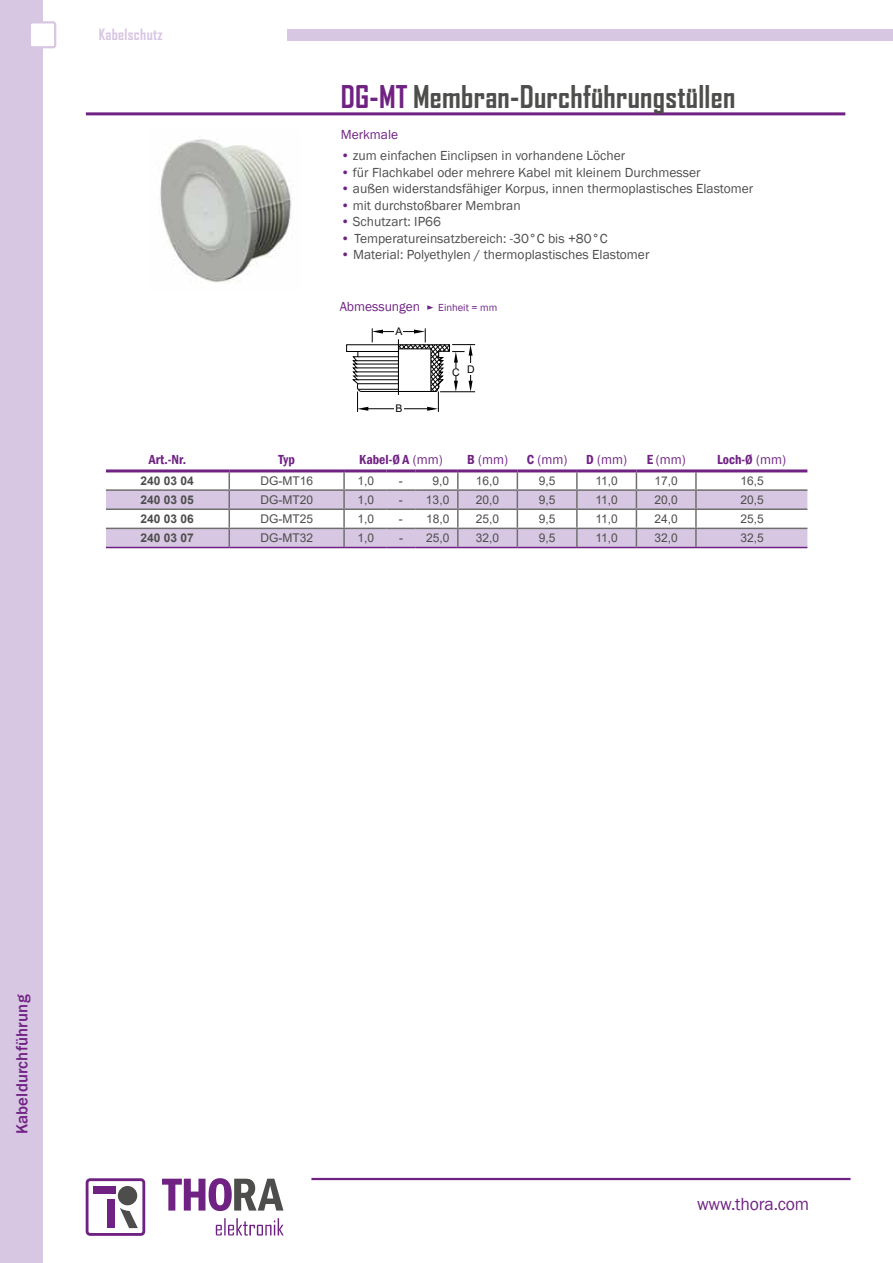
<style>
.page{position:relative;width:893px;height:1263px;background:#fff}
.page>*{position:absolute;margin:0;border:0;box-sizing:border-box;transform-origin:0 0}
.t1{font:700 30px "Agency FB";letter-spacing:.01em;color:#4d4d4c}
.t2{font:18px "Franklin Gothic";letter-spacing:-.01em;color:#702283}
.t3{font:500 16.5px "Franklin Gothic";letter-spacing:.01em;color:#702283}
.t4{font:700 15px "Agency FB";letter-spacing:.02em;color:#d7c7e3}
.t5{font:13.5px "Franklin Gothic";color:#4d4d4c}
.t6{font:13.5px "Franklin Gothic";color:#702283}
.t7{font:600 condensed 13.5px "Franklin Gothic";color:#702283}
.t8{font:12px "Arial";color:#4d4d4c}
.t9{font:700 12px "Arial";color:#4d4d4c}
.t10{font:10.5px "Franklin Gothic";color:#702283}
.t11{font:10.5px "Arial";color:#000}
.s1{color:#702283}
.s2{font-weight:400;font-stretch:normal}
.s3{font-weight:600;font-stretch:condensed}
</style>
<div class="page">
<div style="left:0;top:0;width:42px;height:1263px;background:#d7c7e3"></div>
<div style="left:30px;top:22px;width:25px;height:25px;background:#fff;border-radius:2px"></div>
<div style="left:29px;top:21px;width:27px;height:27px;border:2px solid #d7c7e3;border-radius:2px"></div>
<div style="left:287px;top:29px;width:606px;height:12px;background:#d7c7e3"></div>
<hr style="left:311px;top:1178px;width:539px;height:2px;background:#702283">
<div style="left:86px;top:1178px;width:59px;height:58px;border:3px solid #702283;border-radius:3px"></div>
<div style="left:118px;top:1186px;width:19px;height:19px;background:#4d4d4c;border-radius:50%"></div>
<div style="left:107px;top:1199px;width:8px;height:29px;background:#702283"></div>
<div style="left:93px;top:1186px;width:22px;height:8px;background:#702283"></div>
<svg style="left:120px;top:1208px;width:18px;height:20px"></svg>
<svg style="left:216px;top:1218px;width:68px;height:18px"></svg>
<svg style="left:162px;top:1178px;width:121px;height:33px"></svg>
<hr style="left:86px;top:112px;width:759px;height:3px;background:#702283">
<img style="left:160px;top:139px;width:133px;height:144px">
<hr style="left:106px;top:469px;width:123px;height:3px;background:#702283">
<hr style="left:229px;top:469px;width:115px;height:3px;background:#702283">
<hr style="left:344px;top:469px;width:43px;height:3px;background:#702283">
<hr style="left:415px;top:469px;width:43px;height:3px;background:#702283">
<hr style="left:458px;top:469px;width:59px;height:3px;background:#702283">
<hr style="left:517px;top:469px;width:60px;height:3px;background:#702283">
<hr style="left:577px;top:469px;width:59px;height:3px;background:#702283">
<hr style="left:636px;top:469px;width:60px;height:3px;background:#702283">
<hr style="left:696px;top:469px;width:111px;height:3px;background:#702283">
<hr style="left:387px;top:469px;width:28px;height:3px;background:#702283">
<svg style="left:106px;top:471px;width:701px;height:77px"></svg>
<svg style="left:346px;top:328px;width:129px;height:84px"></svg>
<hr style="left:367px;top:408px;width:61px;height:1px;background:#000">
<div style="left:394px;top:328px;width:9px;height:7px;background:#fff"></div>
<div style="left:451px;top:368px;width:10px;height:8px;background:#fff"></div>
<div style="left:394px;top:405px;width:10px;height:7px;background:#fff"></div>
<div style="left:467px;top:364px;width:8px;height:11px;background:#fff"></div>
<svg style="left:427px;top:305px;width:6px;height:5px"></svg>
<p class="t4" style="left:99px;top:25px;width:65px">Kabelschutz</p>
<h1 class="t1" style="left:341px;top:78px;width:396px"><span class="s1">DG-MT</span> Membran-Durchführungstüllen</h1>
<p class="t6" style="left:341px;top:126px;width:59px">Merkmale</p>
<p class="t5" style="left:341px;top:147px;width:286px"><span class="s1">•</span> zum einfachen Einclipsen in vorhandene Löcher</p>
<p class="t5" style="left:341px;top:164px;width:361px"><span class="s1">•</span> für Flachkabel oder mehrere Kabel mit kleinem Durchmesser</p>
<p class="t5" style="left:341px;top:180px;width:414px"><span class="s1">•</span> außen widerstandsfähiger Korpus, innen thermoplastisches Elastomer</p>
<p class="t5" style="left:341px;top:197px;width:181px"><span class="s1">•</span> mit durchstoßbarer Membran</p>
<p class="t5" style="left:341px;top:213px;width:102px"><span class="s1">•</span> Schutzart: IP66</p>
<p class="t5" style="left:341px;top:230px;width:268px"><span class="s1">•</span> Temperatureinsatzbereich: -30°C bis +80°C</p>
<p class="t5" style="left:341px;top:246px;width:310px"><span class="s1">•</span> Material: Polyethylen / thermoplastisches Elastomer</p>
<p class="t6" style="left:340px;top:298px;width:82px">Abmessungen</p>
<p class="t10" style="left:438px;top:301px;width:61px">Einheit = mm</p>
<p class="t11" style="left:395px;top:324px;width:9px">A</p>
<p class="t11" style="left:395px;top:401px;width:9px">B</p>
<p class="t11" style="left:452px;top:365px;width:9px">C</p>
<p class="t11" style="left:467px;top:362px;width:9px">D</p>
<p class="t7" style="left:149px;top:451px;width:39px">Art.-Nr.</p>
<p class="t7" style="left:279px;top:451px;width:18px">Typ</p>
<p class="t7" style="left:359px;top:451px;width:85px">Kabel-Ø A <span class="s2">(mm)</span></p>
<p class="t6" style="left:467px;top:451px;width:42px"><span class="s3">B</span> (mm)</p>
<p class="t6" style="left:527px;top:451px;width:42px"><span class="s3">C</span> (mm)</p>
<p class="t6" style="left:586px;top:451px;width:42px"><span class="s3">D</span> (mm)</p>
<p class="t6" style="left:647px;top:451px;width:40px"><span class="s3">E</span> (mm)</p>
<p class="t7" style="left:717px;top:451px;width:70px">Loch-Ø <span class="s2">(mm)</span></p>
<p class="t9" style="left:141px;top:473px;width:55px">240 03 04</p>
<p class="t8" style="left:260px;top:473px;width:54px">DG-MT16</p>
<p class="t8" style="left:357px;top:473px;width:18px">1,0</p>
<p class="t8" style="left:399px;top:473px;width:5px">-</p>
<p class="t8" style="left:433px;top:473px;width:18px">9,0</p>
<p class="t8" style="left:476px;top:473px;width:25px">16,0</p>
<p class="t8" style="left:539px;top:473px;width:18px">9,5</p>
<p class="t8" style="left:595px;top:473px;width:24px">11,0</p>
<p class="t8" style="left:654px;top:473px;width:25px">17,0</p>
<p class="t8" style="left:740px;top:473px;width:25px">16,5</p>
<p class="t9" style="left:141px;top:491px;width:55px">240 03 05</p>
<p class="t8" style="left:260px;top:492px;width:54px">DG-MT20</p>
<p class="t8" style="left:357px;top:492px;width:18px">1,0</p>
<p class="t8" style="left:399px;top:492px;width:52px">- 13,0</p>
<p class="t8" style="left:476px;top:492px;width:25px">20,0</p>
<p class="t8" style="left:539px;top:492px;width:18px">9,5</p>
<p class="t8" style="left:595px;top:492px;width:24px">11,0</p>
<p class="t8" style="left:654px;top:492px;width:25px">20,0</p>
<p class="t8" style="left:740px;top:492px;width:25px">20,5</p>
<p class="t9" style="left:141px;top:510px;width:55px">240 03 06</p>
<p class="t8" style="left:260px;top:511px;width:54px">DG-MT25</p>
<p class="t8" style="left:357px;top:511px;width:18px">1,0</p>
<p class="t8" style="left:399px;top:511px;width:52px">- 18,0</p>
<p class="t8" style="left:476px;top:511px;width:25px">25,0</p>
<p class="t8" style="left:539px;top:511px;width:18px">9,5</p>
<p class="t8" style="left:595px;top:511px;width:24px">11,0</p>
<p class="t8" style="left:655px;top:511px;width:25px">24,0</p>
<p class="t8" style="left:740px;top:511px;width:25px">25,5</p>
<p class="t9" style="left:141px;top:530px;width:55px">240 03 07</p>
<p class="t8" style="left:260px;top:530px;width:54px">DG-MT32</p>
<p class="t8" style="left:357px;top:530px;width:18px">1,0</p>
<p class="t8" style="left:399px;top:530px;width:52px">- 25,0</p>
<p class="t8" style="left:476px;top:530px;width:25px">32,0</p>
<p class="t8" style="left:539px;top:530px;width:18px">9,5</p>
<p class="t8" style="left:595px;top:530px;width:24px">11,0</p>
<p class="t8" style="left:655px;top:530px;width:25px">32,0</p>
<p class="t8" style="left:740px;top:530px;width:25px">32,5</p>
<p class="t3" style="left:12px;top:1134px;width:141px;rotate:-90deg">Kabeldurchführung</p>
<h2 class="t2" style="left:697px;top:1193px;width:114px">www.thora.com</h2>
</div>
